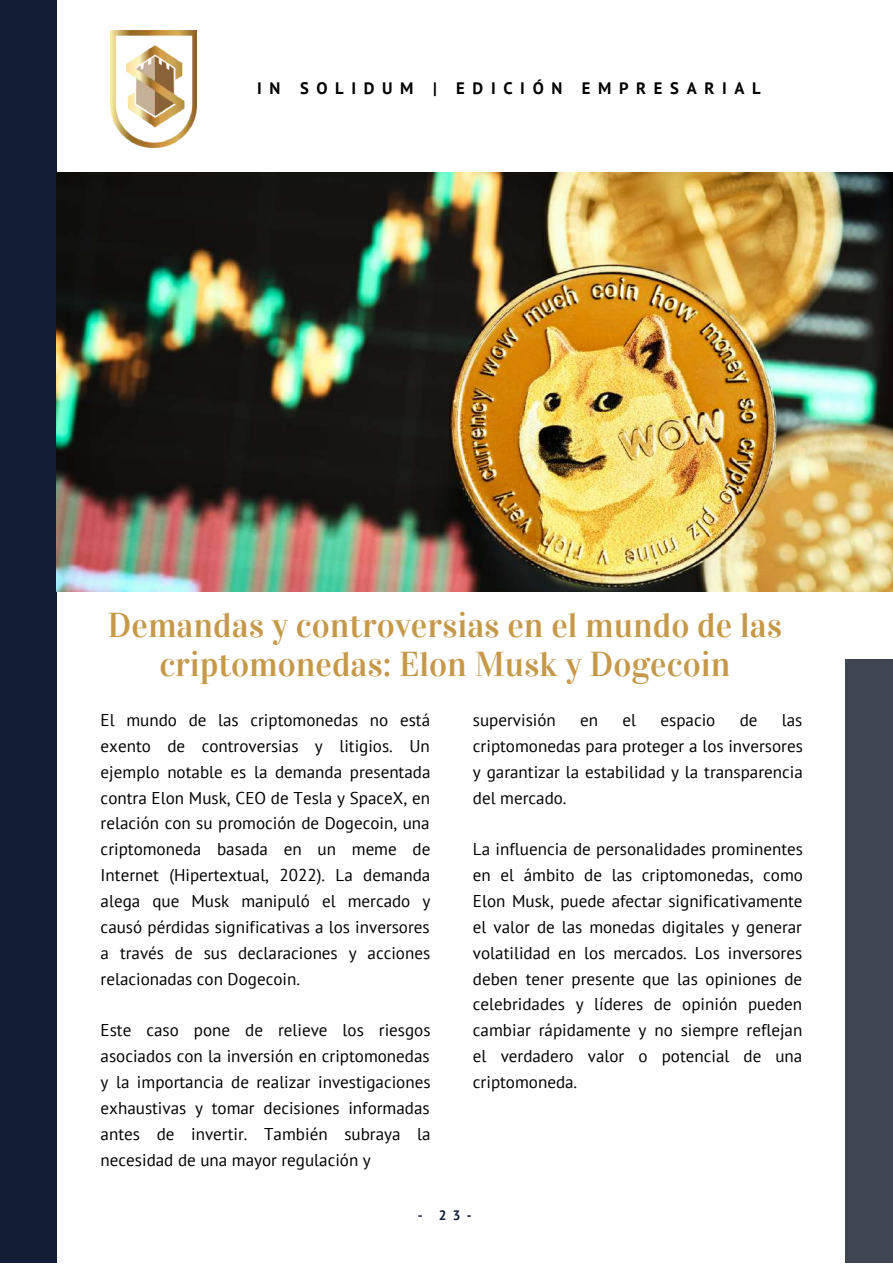
<style>
.page{position:relative;width:893px;height:1264px;background:#fff}
.page>*{position:absolute;margin:0;border:0;box-sizing:border-box;transform-origin:0 0}
.t1{font:34.5px/38.2px "Vidaloka";color:#c6994a;text-align:center}
.t2{font:17.1px/25.8px "PT Sans";color:#000;text-align:justify}
.t3{font:700 16.65px "PT Sans";letter-spacing:.46em;color:#000}
.t4{font:700 13.65px "PT Sans";color:#131d35}
</style>
<div class="page">
<div style="left:845px;top:659px;width:47px;height:603px;background:#3f4652"></div>
<div style="left:0;top:0;width:56px;height:1262px;background:#131d35"></div>
<img style="left:110px;top:31px;width:87px;height:116px">
<img style="left:57px;top:173px;width:835px;height:418px">
<p class="t3" style="left:257px;top:77px;width:505px">IN SOLIDUM | EDICIÓN EMPRESARIAL</p>
<h1 class="t1" style="left:108px;top:606px;width:676px">Demandas y controversias en el mundo de las criptomonedas: Elon Musk y Dogecoin</h1>
<p class="t2" style="left:101px;top:706px;width:331px">El mundo de las criptomonedas no está exento de controversias y litigios. Un ejemplo notable es la demanda presentada contra Elon Musk, CEO de Tesla y SpaceX, en relación con su promoción de Dogecoin, una criptomoneda basada en un meme de Internet (Hipertextual, 2022). La demanda alega que Musk manipuló el mercado y causó pérdidas significativas a los inversores a través de sus declaraciones y acciones relacionadas con Dogecoin.</p>
<p class="t2" style="left:101px;top:1017px;width:331px">Este caso pone de relieve los riesgos asociados con la inversión en criptomonedas y la importancia de realizar investigaciones exhaustivas y tomar decisiones informadas antes de invertir. También subraya la necesidad de una mayor regulación y</p>
<p class="t2" style="left:473px;top:706px;width:84px">supervisión</p>
<p class="t2" style="left:580px;top:706px;width:19px">en</p>
<p class="t2" style="left:622px;top:706px;width:15px">el</p>
<p class="t2" style="left:660px;top:706px;width:56px">espacio</p>
<p class="t2" style="left:739px;top:706px;width:19px">de</p>
<p class="t2" style="left:473px;top:706px;width:331px;text-indent:309px">las criptomonedas para proteger a los inversores y garantizar la estabilidad y la transparencia del mercado.</p>
<p class="t2" style="left:473px;top:836px;width:331px">La influencia de personalidades prominentes en el ámbito de las criptomonedas, como Elon Musk, puede afectar significativamente el valor de las monedas digitales y generar volatilidad en los mercados. Los inversores deben tener presente que las opiniones de celebridades y líderes de opinión pueden cambiar rápidamente y no siempre reflejan el verdadero valor o potencial de una criptomoneda.</p>
<p class="t4" style="left:418px;top:1206px;width:55px">- 23-</p>
</div>
